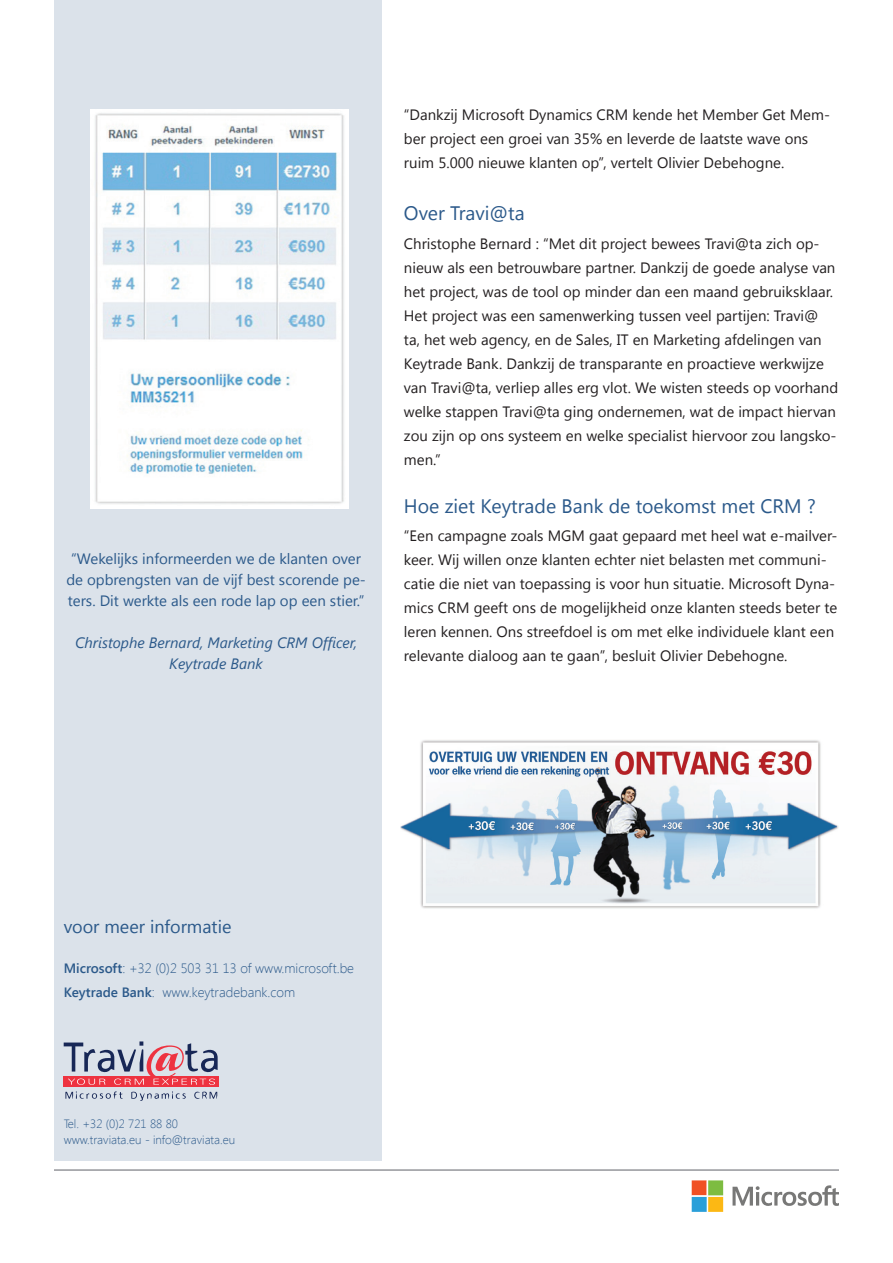
<style>
.page{position:relative;width:893px;height:1263px;background:#fff}
.page>*{position:absolute;margin:0;border:0;box-sizing:border-box;transform-origin:0 0}
.t1{font:19.5px "Segoe UI";color:#2b598a}
.t2{font:18px "Segoe UI";color:#2b598a}
.t3{font:15px/24px "Segoe UI";color:#231f20}
.t4{font:15px/21px "Segoe UI";color:#2b598a;text-align:center}
.t5{font:italic 15px/21px "Segoe UI";color:#2b598a;text-align:center}
.t6{font:300 13.5px/24px "Segoe UI";color:#2b598a}
.t7{font:300 12px/16.5px "Segoe UI";color:#2b598a}
.s1{font-weight:600}
</style>
<div class="page">
<div style="left:54px;top:0;width:327px;height:1161px;background:#dbe2ea"></div>
<svg style="left:692px;top:1180px;width:147px;height:32px"></svg>
<div style="left:64px;top:1076px;width:155px;height:11px;background:#ee3340"></div>
<svg style="left:64px;top:1041px;width:154px;height:44px"></svg>
<svg style="left:65px;top:1091px;width:58px;height:8px"></svg>
<svg style="left:131px;top:1091px;width:55px;height:10px"></svg>
<svg style="left:194px;top:1091px;width:23px;height:8px"></svg>
<hr style="left:54px;top:1169px;width:785px;height:2px;background:#a8a9ad">
<img style="left:90px;top:109px;width:258px;height:400px">
<img style="left:400px;top:740px;width:439px;height:169px">
<p class="t4" style="left:66px;top:547px;width:301px">“Wekelijks informeerden we de klanten over de opbrengsten van de vijf best scorende pe&shy;ters. Dit werkte als een rode lap op een stier.”</p>
<p class="t5" style="left:75px;top:631px;width:284px">Christophe Bernard, Marketing CRM Officer,<br>Keytrade Bank</p>
<p class="t3" style="left:404px;top:102px;width:428px">“Dankzij Microsoft Dynamics CRM kende het Member Get Mem&shy;ber project een groei van 35% en leverde de laatste wave ons ruim 5.000 nieuwe klanten op”, vertelt Olivier Debehogne.</p>
<h1 class="t1" style="left:404px;top:200px;width:122px">Over Travi@ta</h1>
<p class="t3" style="left:404px;top:231px;width:436px">Christophe Bernard : “Met dit project bewees Travi@ta zich op&shy;nieuw als een betrouwbare partner. Dankzij de goede analyse van het project, was de tool op minder dan een maand gebruiksklaar.<br>Het project was een samenwerking tussen veel partijen: Travi@<br>ta, het web agency, en de Sales, IT en Marketing afdelingen van Keytrade Bank. Dankzij de transparante en proactieve werkwijze van Travi@ta, verliep alles erg vlot. We wisten steeds op voorhand welke stappen Travi@ta ging ondernemen, wat de impact hiervan zou zijn op ons systeem en welke specialist hiervoor zou langsko&shy;men.”</p>
<h1 class="t1" style="left:404px;top:492px;width:413px">Hoe ziet Keytrade Bank de toekomst met CRM ?</h1>
<p class="t3" style="left:404px;top:523px;width:435px">“Een campagne zoals MGM gaat gepaard met heel wat e-mailver&shy;keer. Wij willen onze klanten echter niet belasten met communi&shy;catie die niet van toepassing is voor hun situatie. Microsoft Dyna&shy;mics CRM geeft ons de mogelijkheid onze klanten steeds beter te leren kennen. Ons streefdoel is om met elke individuele klant een relevante dialoog aan te gaan”, besluit Olivier Debehogne.</p>
<p class="t2" style="left:64px;top:914px;width:169px">voor meer informatie</p>
<p class="t6" style="left:64px;top:955px;width:292px"><span class="s1">Microsoft</span>: +32 (0)2 503 31 13 of www.microsoft.be<br><span class="s1">Keytrade Bank</span>: www.keytradebank.com</p>
<p class="t7" style="left:64px;top:1115px;width:173px">Tel. +32 (0)2 721 88 80 www.traviata.eu - info@traviata.eu</p>
</div>
